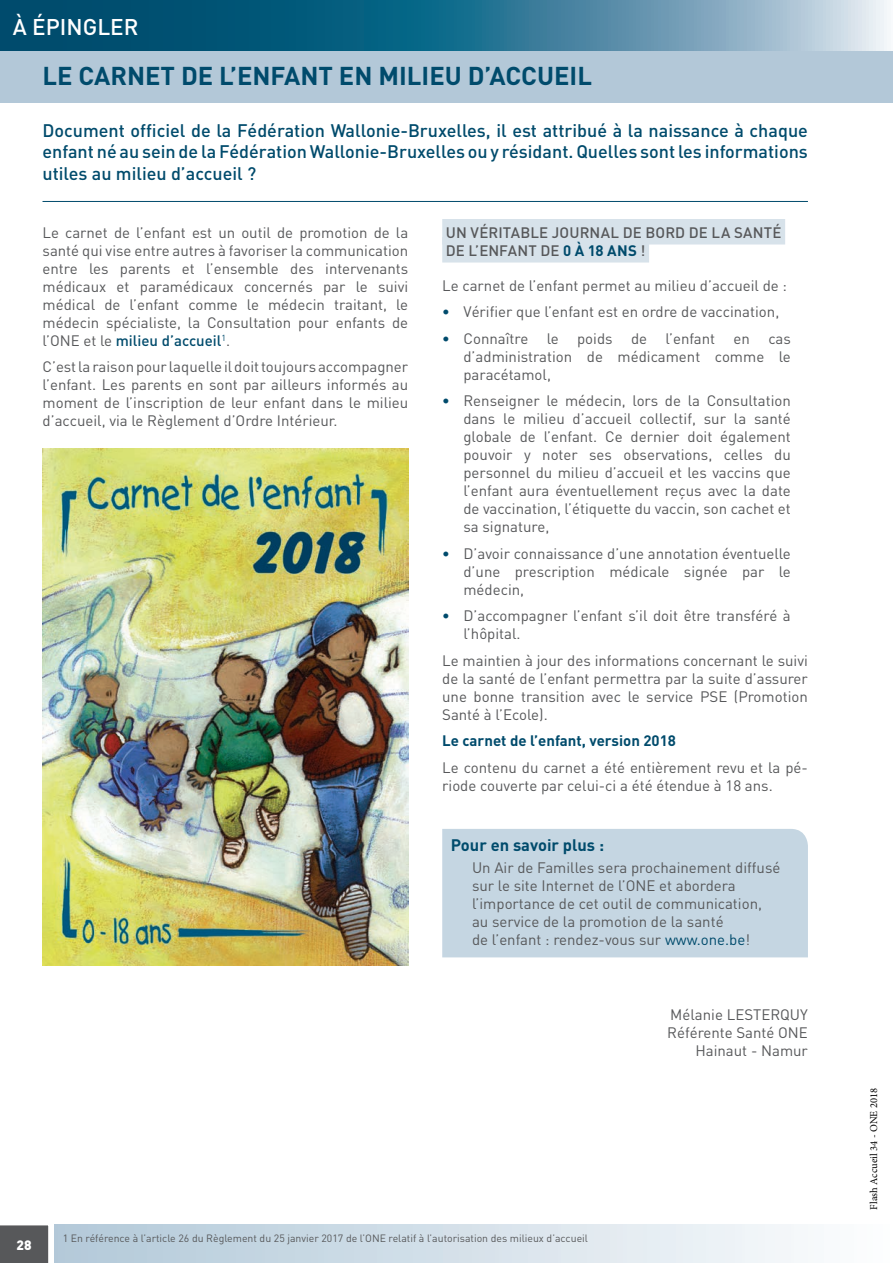
<style>
.page{position:relative;width:893px;height:1263px;background:#fff}
.page>*{position:absolute;margin:0;border:0;box-sizing:border-box;transform-origin:0 0}
.t1{font:700 25.5px "DIN";color:#004b6c}
.t2{font:500 22.5px "DIN";color:#fff}
.t3{font:500 18px/21.6px "DIN";color:#004b6c;text-align:justify}
.t4{font:700 16.5px "DIN";color:#004b6c}
.t5{font:15px/18px "DIN";color:#57585a;text-align:justify}
.t6{font:500 15px/18px "DIN";letter-spacing:.01em;color:#57585a}
.t7{font:700 15px "DIN";color:#004b6c}
.t8{font:900 13.5px "DIN";color:#fff}
.t9{font:10.5px "DIN";color:#57585a}
.t10{font:10.5px "Minion Pro";color:#000}
.s1{font-weight:500;color:#004b6c}
.s2{font-weight:700;color:#004b6c}
.s3{color:#004b6c}
</style>
<div class="page">
<svg style="left:0;top:1224px;width:57px;height:39px;background:#6e6f71"></svg>
<svg style="left:0;top:0;width:887px;height:51px;background:#3a7b97"></svg>
<div style="left:0;top:51px;width:893px;height:51px;background:#b3c8d8"></div>
<div style="left:54px;top:1225px;width:839px;height:38px;background:linear-gradient(to right,#b2c8d8,#fcfdfe)"></div>
<div style="left:442px;top:219px;width:343px;height:25px;background:#d7e2ea"></div>
<div style="left:442px;top:237px;width:207px;height:25px;background:#d7e2ea"></div>
<div style="left:442px;top:829px;width:366px;height:128px;background:#c5d6e2"></div>
<hr style="left:43px;top:201px;width:765px;height:1px;background:#004b6c">
<img style="left:43px;top:449px;width:365px;height:516px">
<h2 class="t2" style="left:13px;top:12px;width:127px">À ÉPINGLER</h2>
<h1 class="t1" style="left:43px;top:59px;width:551px">LE CARNET DE L’ENFANT EN MILIEU D’ACCUEIL</h1>
<p class="t3" style="left:43px;top:119px;width:767px">Document officiel de la Fédération Wallonie-Bruxelles, il est attribué à la naissance à chaque enfant né au sein de la Fédération Wallonie-Bruxelles ou y résidant. Quelles sont les informations utiles au milieu d’accueil ?</p>
<p class="t5" style="left:43px;top:223px;width:367px">Le carnet de l’enfant est un outil de promotion de la santé qui vise entre autres à favoriser la communication entre les parents et l’ensemble des intervenants médicaux et paramédicaux concernés par le suivi médical de l’enfant comme le médecin traitant, le médecin spécialiste, la Consultation pour enfants de l’ONE et le <span class="s1">milieu d’accueil</span><sup>1</sup>.</p>
<p class="t5" style="left:43px;top:357px;width:367px">C’estlaraisonpour laquelleildoittoujoursaccompagner l’enfant. Les parents en sont par ailleurs informés au moment de l’inscription de leur enfant dans le milieu d’accueil, via le Règlement d’Ordre Intérieur.</p>
<p class="t6" style="left:446px;top:223px;width:337px">UN VÉRITABLE JOURNAL DE BORD DE LA SANTÉ<br>DE L’ENFANT DE <span class="s2">0 À 18 ANS</span> !</p>
<p class="t5" style="left:442px;top:276px;width:346px">Le carnet de l’enfant permet au milieu d’accueil de :</p>
<p class="t5" style="left:442px;top:303px;width:339px"><span class="s1">•</span> Vérifier que l’enfant est en ordre de vaccination,</p>
<p class="t5" style="left:463px;top:329px;width:329px;text-indent:-21px"><span class="s1">•</span> Connaître le poids de l’enfant en cas d’administration de médicament comme le paracétamol,</p>
<p class="t5" style="left:463px;top:392px;width:329px;text-indent:-21px"><span class="s1">•</span> Renseigner le médecin, lors de la Consultation dans le milieu d’accueil collectif, sur la santé globale de l’enfant. Ce dernier doit également pouvoir y noter ses observations, celles du personnel du milieu d’accueil et les vaccins que l’enfant aura éventuellement reçus avec la date de vaccination, l’étiquette du vaccin, son cachet et sa signature,</p>
<p class="t5" style="left:463px;top:544px;width:329px;text-indent:-21px"><span class="s1">•</span> D’avoir connaissance d’une annotation éventuelle d’une prescription médicale signée par le médecin,</p>
<p class="t5" style="left:463px;top:607px;width:329px;text-indent:-21px"><span class="s1">•</span> D’accompagner l’enfant s’il doit être transféré à l’hôpital.</p>
<p class="t5" style="left:442px;top:651px;width:367px">Le maintien à jour des informations concernant le suivi de la santé de l’enfant permettra par la suite d’assurer une bonne transition avec le service PSE (Promotion Santé à l’Ecole).</p>
<p class="t7" style="left:442px;top:731px;width:235px">Le carnet de l’enfant, version 2018</p>
<p class="t5" style="left:442px;top:758px;width:367px">Le contenu du carnet a été entièrement revu et la pé&shy;riode couverte par celui-ci a été étendue à 18 ans.</p>
<p class="t4" style="left:451px;top:834px;width:155px">Pour en savoir plus :</p>
<p class="t5" style="left:472px;top:859px;width:310px;text-align:left">Un Air de Familles sera prochainement diffusé sur le site Internet de l’ONE et abordera l’importance de cet outil de communication, au service de la promotion de la santé<br>de l’enfant : rendez-vous sur <span class="s3">www.one.be</span>!</p>
<p class="t5" style="left:667px;top:1005px;width:142px;text-align:right">Mélanie LESTERQUY<br>Référente Santé ONE<br>Hainaut - Namur</p>
<p class="t8" style="left:17px;top:1236px;width:17px">28</p>
<p class="t9" style="left:63px;top:1231px;width:527px">1 En référence à l’article 26 du Règlement du 25 janvier 2017 de l’ONE relatif à l’autorisation des milieux d’accueil</p>
<p class="t10" style="left:867px;top:1209px;width:123px;rotate:-90deg">Flash Accueil 34 - ONE 2018</p>
</div>
